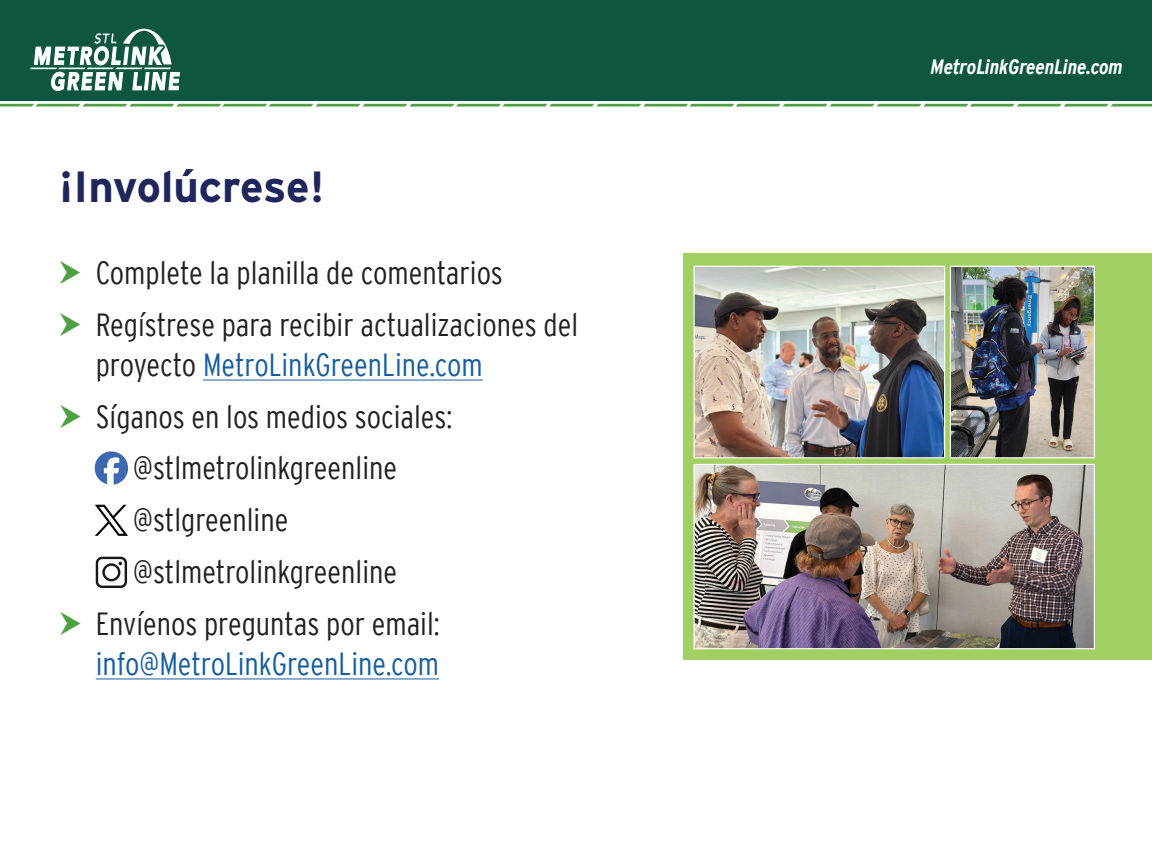
<style>
.page{position:relative;width:1152px;height:864px;background:#fff}
.page>*{position:absolute;margin:0;border:0;box-sizing:border-box;transform-origin:0 0}
.t1{font:700 43.6px "Interstate";letter-spacing:-.005em;color:#1f265c}
.t2{font:300 condensed 32px/51.8px "Interstate";color:#231f20}
.t3{font:300 condensed 32px "Interstate";color:#175d9e}
.t4{font:italic 700 condensed 20.8px "Interstate";color:#fff}
.s1{color:#231f20}
</style>
<div class="page">
<div style="left:0;top:0;width:1152px;height:101px;background:#0e563f"></div>
<svg style="left:30px;top:28px;width:150px;height:63px"></svg>
<svg style="left:0;top:104px;width:1152px;height:3px;background:#76b46f"></svg>
<hr style="left:203px;top:380px;width:280px;height:1px;background:#175d9e">
<hr style="left:96px;top:679px;width:343px;height:1px;background:#175d9e">
<svg style="left:95px;top:451px;width:33px;height:34px"></svg>
<svg style="left:95px;top:505px;width:33px;height:31px"></svg>
<div style="left:96px;top:557px;width:31px;height:31px;border:2px solid #181717;border-radius:5px"></div>
<div style="left:102px;top:563px;width:18px;height:18px;border:2px solid #181717;border-radius:50%"></div>
<div style="left:684px;top:253px;width:468px;height:407px;background:#a2cf62"></div>
<img style="left:695px;top:268px;width:248px;height:188px">
<div style="left:693px;top:266px;width:252px;height:192px;border:1px solid #fff"></div>
<img style="left:952px;top:268px;width:141px;height:188px">
<div style="left:950px;top:266px;width:145px;height:192px;border:1px solid #fff"></div>
<img style="left:695px;top:466px;width:398px;height:181px">
<div style="left:693px;top:464px;width:402px;height:185px;border:1px solid #fff"></div>
<h1 class="t1" style="left:59px;top:155px;width:267px">¡Involúcrese!</h1>
<p class="t2" style="left:96px;top:247px;width:484px">Complete la planilla de comentarios<br>Regístrese para recibir actualizaciones del</p>
<p class="t3" style="left:96px;top:347px;width:389px"><span class="s1">proyecto</span> MetroLinkGreenLine.com</p>
<p class="t2" style="left:96px;top:390px;width:358px">Síganos en los medios sociales:</p>
<p class="t2" style="left:133px;top:442px;width:265px">@stlmetrolinkgreenline</p>
<p class="t2" style="left:133px;top:494px;width:157px">@stlgreenline</p>
<p class="t2" style="left:133px;top:545px;width:265px">@stlmetrolinkgreenline</p>
<p class="t2" style="left:96px;top:597px;width:345px">Envíenos preguntas por email:</p>
<p class="t3" style="left:96px;top:645px;width:345px">info@MetroLinkGreenLine.com</p>
<p class="t4" style="left:931px;top:55px;width:194px">MetroLinkGreenLine.com</p>
</div>
